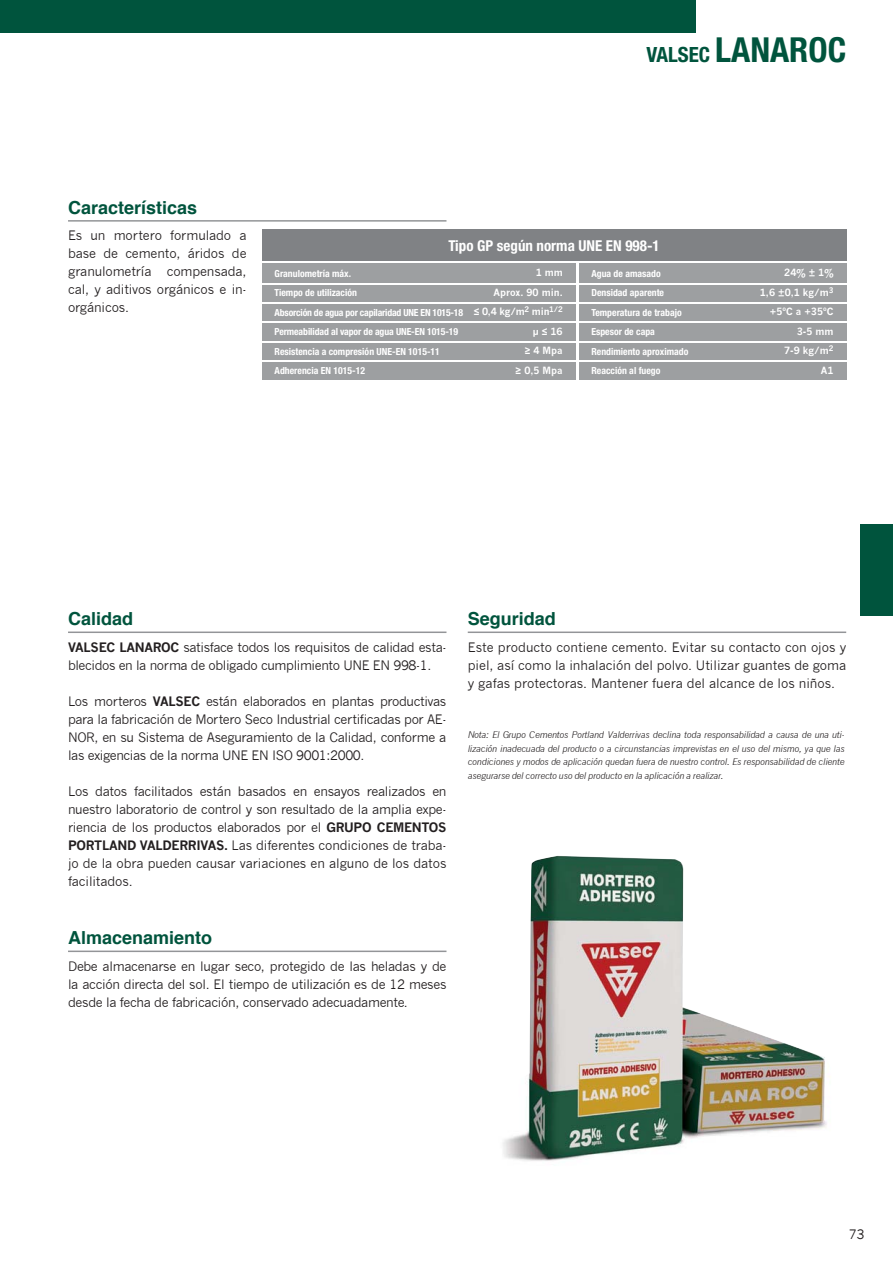
<style>
.page{position:relative;width:893px;height:1263px;background:#fff}
.page>*{position:absolute;margin:0;border:0;box-sizing:border-box;transform-origin:0 0}
.t1{font:700 condensed 34.5px "Helvetica Neue";color:#00543d}
.t2{font:700 18px "Helvetica";color:#00543d}
.t3{font:700 condensed 15px "Helvetica Neue";color:#fff}
.t4{font:12.75px/18px "News Gothic";letter-spacing:-.025em;color:#231f20;text-align:justify}
.t5{font:700 condensed 9.75px/19.5px "Helvetica Neue";color:#fff}
.t6{font:700 9.75px/19.5px "News Gothic";color:#fff;text-align:right}
.t7{font:italic 9px/13.5px "News Gothic";letter-spacing:-.025em;color:#231f20;text-align:justify}
.s1{font-size:21px}
.s2{font-weight:700}
</style>
<div class="page">
<div style="left:0;top:0;width:695px;height:32px;background:#00543d"></div>
<div style="left:861px;top:524px;width:32px;height:91px;background:#00543d"></div>
<hr style="left:68px;top:220px;width:378px;height:2px;background:#939598">
<hr style="left:68px;top:631px;width:378px;height:2px;background:#939598">
<hr style="left:68px;top:950px;width:378px;height:2px;background:#939598">
<hr style="left:468px;top:631px;width:378px;height:2px;background:#939598">
<div style="left:262px;top:263px;width:584px;height:118px;background:#9d9fa1"></div>
<div style="left:262px;top:230px;width:584px;height:31px;background:#808285"></div>
<hr style="left:576px;top:262px;width:2px;height:141px;background:#fff">
<hr style="left:251px;top:321px;width:605px;height:2px;background:#fff">
<hr style="left:251px;top:302px;width:605px;height:1px;background:#fff">
<hr style="left:251px;top:283px;width:605px;height:1px;background:#fff">
<hr style="left:251px;top:380px;width:605px;height:1px;background:#fff">
<hr style="left:251px;top:360px;width:605px;height:2px;background:#fff">
<hr style="left:251px;top:341px;width:605px;height:2px;background:#fff">
<img style="left:503px;top:856px;width:327px;height:305px">
<h1 class="t1" style="left:646px;top:37px;width:201px"><span class="s1">VALSEC</span> LANAROC</h1>
<h2 class="t2" style="left:68px;top:200px;width:131px">Características</h2>
<p class="t4" style="left:68px;top:226px;width:180px">Es un mortero formulado a base de cemento, áridos de granulometría compensada, cal, y aditivos orgánicos e in&shy;orgánicos.</p>
<p class="t3" style="left:448px;top:240px;width:213px">Tipo GP según norma UNE EN 998-1</p>
<p class="t6" style="left:474px;top:263px;width:91px">1 mm<br>Aprox. 90 min.<br>≤ 0,4 kg/m<sup>2</sup> min<sup>1/2 </sup>μ ≤ 16<br>≥ 4 Mpa<br>≥ 0,5 Mpa</p>
<p class="t5" style="left:275px;top:264px;width:190px">Granulometría máx.<br>Tiempo de utilización<br>Absorción de agua por capilaridad UNE EN 1015-18<br>Permeabilidad al vapor de agua UNE-EN 1015-19<br>Resistencia a compresión UNE-EN 1015-11<br>Adherencia EN 1015-12</p>
<p class="t5" style="left:591px;top:264px;width:99px">Agua de amasado<br>Densidad aparente<br>Temperatura de trabajo<br>Espesor de capa<br>Rendimiento aproximado<br>Reacción al fuego</p>
<p class="t6" style="left:760px;top:263px;width:75px">24% ± 1%<br>1,6 ±0,1 kg/m<sup>3 </sup>+5ºC a +35ºC<br>3-5 mm<br>7-9 kg/m<sup>2<br></sup>A1</p>
<h2 class="t2" style="left:68px;top:611px;width:67px">Calidad</h2>
<p class="t4" style="left:68px;top:638px;width:380px"><span class="s2">VALSEC LANAROC</span> satisface todos los requisitos de calidad esta&shy;blecidos en la norma de obligado cumplimiento UNE EN 998-1.</p>
<p class="t4" style="left:68px;top:692px;width:380px">Los morteros <span class="s2">VALSEC</span> están elaborados en plantas productivas para la fabricación de Mortero Seco Industrial certificadas por AE-NOR, en su Sistema de Aseguramiento de la Calidad, conforme a las exigencias de la norma UNE EN ISO 9001:2000.</p>
<p class="t4" style="left:68px;top:782px;width:380px">Los datos facilitados están basados en ensayos realizados en nuestro laboratorio de control y son resultado de la amplia expe&shy;riencia de los productos elaborados por el <span class="s2">GRUPO CEMENTOS PORTLAND VALDERRIVAS.</span> Las diferentes condiciones de traba&shy;jo de la obra pueden causar variaciones en alguno de los datos facilitados.</p>
<h2 class="t2" style="left:68px;top:930px;width:146px">Almacenamiento</h2>
<p class="t4" style="left:68px;top:957px;width:380px">Debe almacenarse en lugar seco, protegido de las heladas y de la acción directa del sol. El tiempo de utilización es de 12 meses desde la fecha de fabricación, conservado adecuadamente.</p>
<h2 class="t2" style="left:468px;top:611px;width:90px">Seguridad</h2>
<p class="t4" style="left:468px;top:638px;width:380px">Este producto contiene cemento. Evitar su contacto con ojos y piel, así como la inhalación del polvo. Utilizar guantes de goma y gafas protectoras. Mantener fuera del alcance de los niños.</p>
<p class="t7" style="left:468px;top:728px;width:378px">Nota: El Grupo Cementos Portland Valderrivas declina toda responsabilidad a causa de una uti&shy;lización inadecuada del producto o a circunstancias imprevistas en el uso del mismo, ya que las condiciones y modos de aplicación quedan fuera de nuestro control. Es responsabilidad de cliente asegurarse del correcto uso del producto en la aplicación a realizar.</p>
<p class="t4" style="left:849px;top:1225px;width:17px">73</p>
</div>
